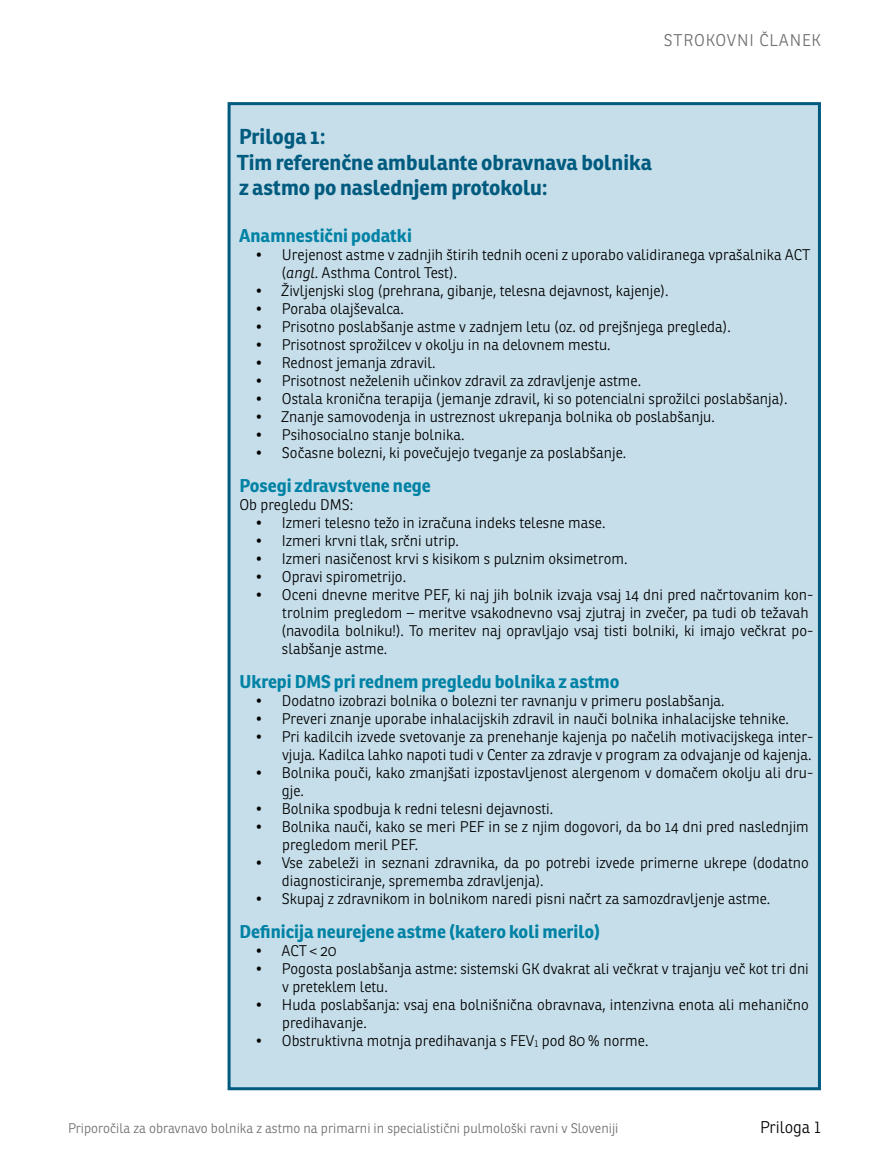
<style>
.page{position:relative;width:872px;height:1166px;background:#fff}
.page>*{position:absolute;margin:0;border:0;box-sizing:border-box;transform-origin:0 0}
.t1{font:700 21px/25.5px "Ronnia";color:#005b7f}
.t2{font:700 18px "Ronnia";color:#0082a5}
.t3{font:300 16.5px "Ronnia";letter-spacing:.05em;color:#6d6e71}
.t4{font:300 16.5px "Ronnia";color:#000}
.t5{font:300 15px/18px "Ronnia";color:#000}
.t6{font:300 13.5px "Ronnia";color:#6d6e71}
.s1{font-style:italic}
</style>
<div class="page">
<div style="left:229px;top:104px;width:590px;height:984px;background:#c6deea"></div>
<div style="left:227px;top:102px;width:594px;height:987px;border:3px solid #005b7f"></div>
<p class="t3" style="left:664px;top:30px;width:159px">Strokovni članek</p>
<h1 class="t1" style="left:237px;top:124px;width:417px">Priloga 1:<br>Tim referenčne ambulante obravnava bolnika z astmo po naslednjem protokolu:</h1>
<p class="t2" style="left:239px;top:224px;width:174px">Anamnestični podatki</p>
<p class="t5" style="left:281px;top:245px;width:530px;text-indent:-26px">• Urejenost astme v zadnjih štirih tednih oceni z uporabo validiranega vprašalnika ACT (<span class="s1">angl.</span> Asthma Control Test).</p>
<p class="t5" style="left:255px;top:281px;width:415px">• Življenjski slog (prehrana, gibanje, telesna dejavnost, kajenje).</p>
<p class="t5" style="left:255px;top:299px;width:150px">• Poraba olajševalca.</p>
<p class="t5" style="left:255px;top:317px;width:477px">• Prisotno poslabšanje astme v zadnjem letu (oz. od prejšnjega pregleda).</p>
<p class="t5" style="left:255px;top:335px;width:357px">• Prisotnost sprožilcev v okolju in na delovnem mestu.</p>
<p class="t5" style="left:255px;top:353px;width:182px">• Rednost jemanja zdravil.</p>
<p class="t5" style="left:255px;top:371px;width:387px">• Prisotnost neželenih učinkov zdravil za zdravljenje astme.</p>
<p class="t5" style="left:255px;top:389px;width:533px">• Ostala kronična terapija (jemanje zdravil, ki so potencialni sprožilci poslabšanja).</p>
<p class="t5" style="left:255px;top:407px;width:461px">• Znanje samovodenja in ustreznost ukrepanja bolnika ob poslabšanju.</p>
<p class="t5" style="left:255px;top:425px;width:211px">• Psihosocialno stanje bolnika.</p>
<p class="t5" style="left:255px;top:443px;width:372px">• Sočasne bolezni, ki povečujejo tveganje za poslabšanje.</p>
<p class="t2" style="left:239px;top:473px;width:193px">Posegi zdravstvene nege</p>
<p class="t5" style="left:239px;top:495px;width:115px">Ob pregledu DMS:</p>
<p class="t5" style="left:255px;top:513px;width:352px">• Izmeri telesno težo in izračuna indeks telesne mase.</p>
<p class="t5" style="left:255px;top:531px;width:205px">• Izmeri krvni tlak, srčni utrip.</p>
<p class="t5" style="left:255px;top:549px;width:373px">• Izmeri nasičenost krvi s kisikom s pulznim oksimetrom.</p>
<p class="t5" style="left:255px;top:567px;width:152px">• Opravi spirometrijo.</p>
<p class="t5" style="left:281px;top:585px;width:533px;text-indent:-26px">• Oceni dnevne meritve PEF, ki naj jih bolnik izvaja vsaj 14 dni pred načrtovanim kon&shy;trolnim pregledom – meritve vsakodnevno vsaj zjutraj in zvečer, pa tudi ob težavah (navodila bolniku!). To meritev naj opravljajo vsaj tisti bolniki, ki imajo večkrat po&shy;slabšanje astme.</p>
<p class="t2" style="left:239px;top:669px;width:381px">Ukrepi DMS pri rednem pregledu bolnika z astmo</p>
<p class="t5" style="left:255px;top:691px;width:471px">• Dodatno izobrazi bolnika o bolezni ter ravnanju v primeru poslabšanja.</p>
<p class="t5" style="left:255px;top:709px;width:535px">• Preveri znanje uporabe inhalacijskih zdravil in nauči bolnika inhalacijske tehnike.</p>
<p class="t5" style="left:255px;top:727px;width:559px;text-align:right">• Pri kadilcih izvede svetovanje za prenehanje kajenja po načelih motivacijskega inter&shy;vjuja. Kadilca lahko napoti tudi v Center za zdravje v program za odvajanje od kajenja.</p>
<p class="t5" style="left:282px;top:763px;width:533px;text-indent:-27px">• Bolnika pouči, kako zmanjšati izpostavljenost alergenom v domačem okolju ali dru&shy;gje.</p>
<p class="t5" style="left:255px;top:799px;width:299px">• Bolnika spodbuja k redni telesni dejavnosti.</p>
<p class="t5" style="left:282px;top:817px;width:528px;text-indent:-27px">• Bolnika nauči, kako se meri PEF in se z njim dogovori, da bo 14 dni pred naslednjim pregledom meril PEF.</p>
<p class="t5" style="left:282px;top:853px;width:528px;text-indent:-27px">• Vse zabeleži in seznani zdravnika, da po potrebi izvede primerne ukrepe (dodatno diagnosticiranje, sprememba zdravljenja).</p>
<p class="t5" style="left:255px;top:889px;width:516px">• Skupaj z zdravnikom in bolnikom naredi pisni načrt za samozdravljenje astme.</p>
<p class="t2" style="left:239px;top:919px;width:362px">Definicija neurejene astme (katero koli merilo)</p>
<p class="t5" style="left:255px;top:940px;width:83px">• ACT &lt; 20</p>
<p class="t5" style="left:282px;top:958px;width:528px;text-indent:-27px">• Pogosta poslabšanja astme: sistemski GK dvakrat ali večkrat v trajanju več kot tri dni v preteklem letu.</p>
<p class="t5" style="left:282px;top:994px;width:528px;text-indent:-27px">• Huda poslabšanja: vsaj ena bolnišnična obravnava, intenzivna enota ali mehanično predihavanje.</p>
<p class="t5" style="left:255px;top:1030px;width:394px">• Obstruktivna motnja predihavanja s FEV<sub>1</sub> pod 80 % norme.</p>
<p class="t6" style="left:68px;top:1119px;width:552px">Priporočila za obravnavo bolnika z astmo na primarni in specialistični pulmološki ravni v Sloveniji</p>
<p class="t4" style="left:760px;top:1116px;width:62px">Priloga 1</p>
</div>
